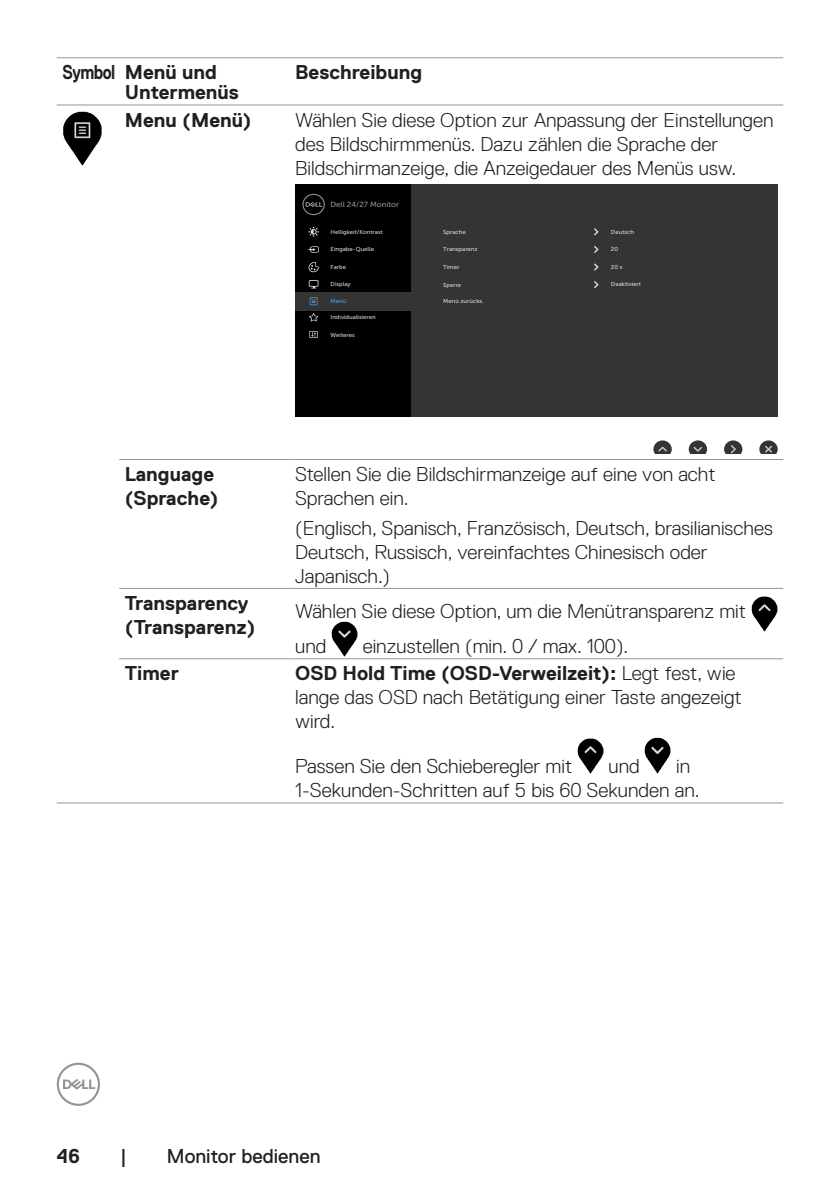
<style>
.page{position:relative;width:840px;height:1191px;background:#fff}
.page>*{position:absolute;margin:0;border:0;box-sizing:border-box;transform-origin:0 0}
.Table_Paragraph{font:300 20px/24px "Dell Replica";color:#231f20}
.Table_Paragraph-Inde{font:700 20px/24px "Dell Replica";color:#231f20}
.Table_Head{font:700 20px/20px "Dell Replica";color:#231f20}
.t1{font:20px "Dell Replica";color:#231f20}
.Table_Head-2{font:700 20px "Dell Replica";color:#231f20;scale:.8 1}
.t2{font:7.4px "Museo Sans For Dell 500";color:#939393;scale:1.05 1}
.t3{font:5.8px "Museo Sans For Dell 500";color:#d9d9d9;scale:1.05 1}
.t4{font:5.8px "Museo Sans For Dell 500";color:#5b9bd5;scale:1.05 1}
.s1{font-weight:700}
</style>
<div class="page">
<svg style="left:57px;top:1062px;width:43px;height:44px"></svg>
<hr style="left:57px;top:105px;width:62px;height:1px;background:#939598">
<hr style="left:119px;top:105px;width:170px;height:1px;background:#939598">
<hr style="left:289px;top:105px;width:493px;height:1px;background:#939598">
<hr style="left:57px;top:57px;width:62px;height:1px;background:#939598">
<hr style="left:119px;top:57px;width:170px;height:1px;background:#939598">
<hr style="left:289px;top:57px;width:493px;height:1px;background:#939598">
<hr style="left:119px;top:459px;width:170px;height:1px;background:#939598">
<hr style="left:289px;top:459px;width:493px;height:1px;background:#939598">
<hr style="left:119px;top:588px;width:170px;height:1px;background:#939598">
<hr style="left:289px;top:588px;width:493px;height:1px;background:#939598">
<hr style="left:119px;top:658px;width:170px;height:1px;background:#939598">
<hr style="left:289px;top:658px;width:493px;height:1px;background:#939598">
<hr style="left:119px;top:802px;width:170px;height:1px;background:#939598">
<hr style="left:289px;top:802px;width:493px;height:1px;background:#939598">
<hr style="left:57px;top:802px;width:62px;height:1px;background:#939598">
<img style="left:63px;top:112px;width:39px;height:53px">
<div style="left:295px;top:185px;width:482px;height:232px;background:#343435"></div>
<div style="left:295px;top:185px;width:115px;height:232px;background:#000"></div>
<div style="left:295px;top:292px;width:117px;height:18px;background:#343435"></div>
<svg style="left:302px;top:194px;width:22px;height:21px"></svg>
<svg style="left:308px;top:246px;width:10px;height:7px"></svg>
<svg style="left:308px;top:261px;width:11px;height:11px"></svg>
<svg style="left:309px;top:313px;width:9px;height:9px"></svg>
<svg style="left:308px;top:280px;width:10px;height:7px"></svg>
<div style="left:309px;top:281px;width:8px;height:5px;background:#000"></div>
<svg style="left:309px;top:297px;width:8px;height:8px"></svg>
<svg style="left:310px;top:298px;width:6px;height:6px"></svg>
<svg style="left:309px;top:331px;width:9px;height:7px"></svg>
<svg style="left:310px;top:332px;width:7px;height:5px"></svg>
<svg style="left:308px;top:227px;width:10px;height:10px"></svg>
<svg style="left:653px;top:440px;width:18px;height:14px"></svg>
<svg style="left:688px;top:440px;width:18px;height:14px"></svg>
<svg style="left:724px;top:440px;width:18px;height:14px"></svg>
<svg style="left:759px;top:440px;width:18px;height:14px"></svg>
<svg style="left:594px;top:228px;width:4px;height:7px"></svg>
<svg style="left:594px;top:246px;width:4px;height:7px"></svg>
<svg style="left:594px;top:263px;width:4px;height:8px"></svg>
<svg style="left:594px;top:281px;width:4px;height:7px"></svg>
<img style="left:751px;top:597px;width:25px;height:35px">
<img style="left:331px;top:621px;width:26px;height:36px">
<img style="left:577px;top:738px;width:26px;height:35px">
<img style="left:644px;top:738px;width:26px;height:35px">
<p class="Table_Head-2" style="left:62px;top:61px;width:68px">Symbol</p>
<p class="Table_Head" style="left:125px;top:62px;width:116px">Menü und<br>Untermenüs</p>
<p class="Table_Head" style="left:295px;top:62px;width:128px">Beschreibung</p>
<p class="Table_Paragraph-Inde" style="left:125px;top:108px;width:128px">Menu (Menü)</p>
<p class="Table_Paragraph" style="left:295px;top:108px;width:480px">Wählen Sie diese Option zur Anpassung der Einstellungen des Bildschirmmenüs. Dazu zählen die Sprache der<br>Bildschirmanzeige, die Anzeigedauer des Menüs usw.</p>
<p class="t2" style="left:330px;top:200px;width:67px">Dell 24/27 Monitor</p>
<p class="t3" style="left:330px;top:246px;width:43px">Eingabe-Quelle</p>
<p class="t3" style="left:330px;top:264px;width:16px">Farbe</p>
<p class="t3" style="left:330px;top:228px;width:51px">Helligkeit/Kontrast</p>
<p class="t3" style="left:443px;top:228px;width:23px">Sprache</p>
<p class="t3" style="left:610px;top:228px;width:24px">Deutsch</p>
<p class="t3" style="left:443px;top:246px;width:34px">Transparenz</p>
<p class="t3" style="left:443px;top:264px;width:17px">Timer</p>
<p class="t3" style="left:443px;top:281px;width:19px">Sperre</p>
<p class="t3" style="left:610px;top:246px;width:8px">20</p>
<p class="t3" style="left:610px;top:264px;width:12px">20 s</p>
<p class="t3" style="left:610px;top:281px;width:30px">Deaktiviert</p>
<p class="t3" style="left:330px;top:281px;width:21px">Display</p>
<p class="t4" style="left:330px;top:298px;width:17px">Menü</p>
<p class="t3" style="left:330px;top:331px;width:25px">Weiteres</p>
<p class="t3" style="left:443px;top:298px;width:40px">Menü zurücks.</p>
<p class="t3" style="left:330px;top:314px;width:45px">Individualisieren</p>
<p class="Table_Paragraph-Inde" style="left:125px;top:462px;width:95px">Language (Sprache)</p>
<p class="Table_Paragraph" style="left:295px;top:462px;width:422px">Stellen Sie die Bildschirmanzeige auf eine von acht<br>Sprachen ein.</p>
<p class="Table_Paragraph" style="left:295px;top:516px;width:479px">(Englisch, Spanisch, Französisch, Deutsch, brasilianisches<br>Deutsch, Russisch, vereinfachtes Chinesisch oder<br>Japanisch.)</p>
<p class="Table_Paragraph-Inde" style="left:125px;top:591px;width:132px">Transparency (Transparenz)</p>
<p class="Table_Paragraph" style="left:295px;top:593px;width:452px;line-height:35.4px">Wählen Sie diese Option, um die Menütransparenz mit und</p>
<p class="Table_Paragraph" style="left:362px;top:634px;width:267px">einzustellen (min. 0 / max. 100).</p>
<p class="Table_Paragraph-Inde" style="left:125px;top:661px;width:55px">Timer</p>
<p class="Table_Paragraph" style="left:295px;top:661px;width:448px"><span class="s1">OSD Hold Time (OSD-Verweilzeit):</span> Legt fest, wie lange das OSD nach Betätigung einer Taste angezeigt wird.</p>
<p class="Table_Paragraph" style="left:295px;top:754px;width:278px">Passen Sie den Schieberegler mit</p>
<p class="Table_Paragraph" style="left:608px;top:754px;width:33px">und</p>
<p class="Table_Paragraph" style="left:295px;top:754px;width:405px;text-indent:381px">in<br>1-Sekunden-Schritten auf 5 bis 60 Sekunden an.</p>
<p class="Table_Paragraph-Inde" style="left:57px;top:1143px;width:25px">46</p>
<p class="t1" style="left:120px;top:1144px;width:8px">|</p>
<p class="t1" style="left:167px;top:1144px;width:155px">Monitor bedienen</p>
</div>
